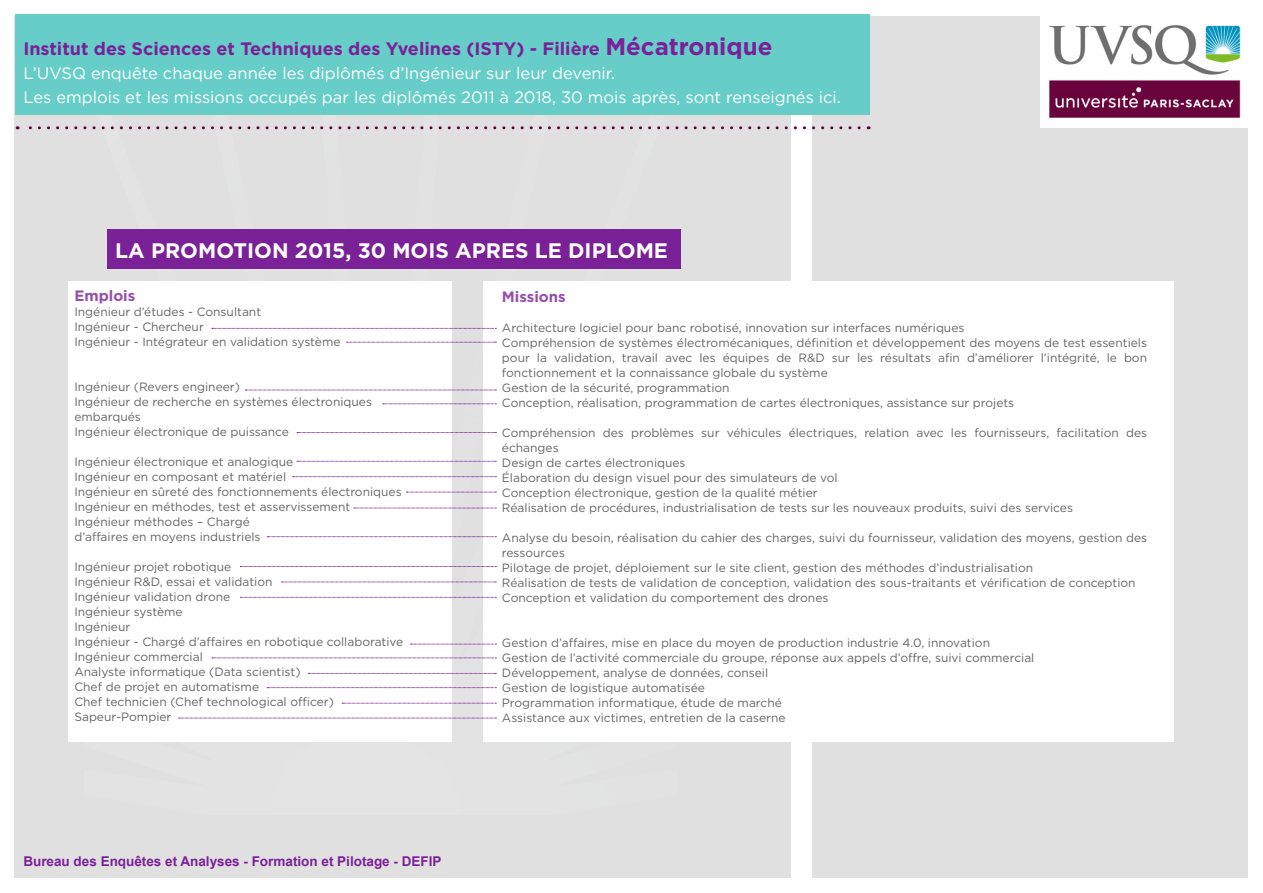
<style>
.page{position:relative;width:1263px;height:893px;background:#fff}
.page>*{position:absolute;margin:0;border:0;box-sizing:border-box;transform-origin:0 0}
.t1{font:700 21px "Gotham";color:#fff}
.t2{font:700 18px "Gotham";color:#7b2198}
.t3{font:16.5px "Gotham";color:#fff}
.t4{font:700 15px "Gotham";color:#954ead}
.t5{font:700 13.5px "Arial";color:#7b2198}
.t6{font:12px/15px "Gotham";color:#646567}
.s1{font-size:24px}
</style>
<div class="page">
<div style="left:15px;top:16px;width:776px;height:861px;background:#e0e0e1"></div>
<div style="left:812px;top:16px;width:436px;height:861px;background:#e0e0e1"></div>
<img style="left:1041px;top:16px;width:207px;height:112px">
<img style="left:204px;top:129px;width:34px;height:101px">
<img style="left:522px;top:129px;width:35px;height:101px">
<img style="left:487px;top:158px;width:36px;height:124px">
<img style="left:135px;top:229px;width:33px;height:53px">
<img style="left:593px;top:229px;width:33px;height:53px">
<img style="left:452px;top:327px;width:31px;height:391px">
<div style="left:483px;top:282px;width:691px;height:460px;background:#fff"></div>
<div style="left:68px;top:282px;width:384px;height:460px;background:#fff"></div>
<div style="left:15px;top:15px;width:855px;height:100px;background:#66cdc8"></div>
<svg style="left:17px;top:126px;width:842px;height:3px"></svg>
<svg style="left:212px;top:328px;width:284px;height:1px"></svg>
<svg style="left:245px;top:390px;width:251px;height:1px"></svg>
<svg style="left:297px;top:432px;width:199px;height:1px"></svg>
<svg style="left:406px;top:492px;width:90px;height:1px"></svg>
<svg style="left:240px;top:597px;width:256px;height:1px"></svg>
<svg style="left:354px;top:508px;width:142px;height:1px"></svg>
<svg style="left:212px;top:658px;width:284px;height:1px"></svg>
<svg style="left:267px;top:536px;width:229px;height:1px"></svg>
<div style="left:107px;top:230px;width:573px;height:39px;background:#7b2198"></div>
<svg style="left:282px;top:582px;width:214px;height:1px"></svg>
<svg style="left:308px;top:673px;width:188px;height:1px"></svg>
<svg style="left:293px;top:476px;width:203px;height:1px"></svg>
<svg style="left:297px;top:461px;width:199px;height:1px"></svg>
<svg style="left:240px;top:566px;width:256px;height:1px"></svg>
<svg style="left:383px;top:404px;width:113px;height:1px"></svg>
<svg style="left:267px;top:687px;width:229px;height:1px"></svg>
<svg style="left:342px;top:703px;width:154px;height:1px"></svg>
<svg style="left:411px;top:644px;width:85px;height:1px"></svg>
<svg style="left:179px;top:718px;width:317px;height:1px"></svg>
<svg style="left:347px;top:342px;width:149px;height:1px"></svg>
<p class="t2" style="left:23px;top:37px;width:750px">Institut des Sciences et Techniques des Yvelines (ISTY) - Filière <span class="s1">Mécatronique</span></p>
<p class="t3" style="left:23px;top:63px;width:593px">L’UVSQ enquête chaque année les diplômés d’Ingénieur sur leur devenir.</p>
<p class="t3" style="left:23px;top:87px;width:819px">Les emplois et les missions occupés par les diplômés 2011 à 2018, 30 mois après, sont renseignés ici.</p>
<p class="t1" style="left:115px;top:236px;width:554px">LA PROMOTION 2015, 30 MOIS APRES LE DIPLOME</p>
<p class="t4" style="left:74px;top:286px;width:62px">Emplois</p>
<p class="t6" style="left:74px;top:304px;width:188px">Ingénieur d’études - Consultant</p>
<p class="t6" style="left:74px;top:319px;width:131px">Ingénieur - Chercheur</p>
<p class="t6" style="left:74px;top:334px;width:268px">Ingénieur - Intégrateur en validation système</p>
<p class="t6" style="left:74px;top:379px;width:167px">Ingénieur (Revers engineer)</p>
<p class="t6" style="left:74px;top:394px;width:299px">Ingénieur de recherche en systèmes électroniques embarqués</p>
<p class="t6" style="left:74px;top:424px;width:216px">Ingénieur électronique de puissance</p>
<p class="t6" style="left:74px;top:454px;width:220px">Ingénieur électronique et analogique</p>
<p class="t6" style="left:74px;top:469px;width:213px">Ingénieur en composant et matériel</p>
<p class="t6" style="left:74px;top:484px;width:329px">Ingénieur en sûreté des fonctionnements électroniques</p>
<p class="t6" style="left:74px;top:499px;width:277px">Ingénieur en méthodes, test et asservissement</p>
<p class="t6" style="left:74px;top:514px;width:177px">Ingénieur méthodes – Chargé</p>
<p class="t6" style="left:74px;top:529px;width:188px">d’affaires en moyens industriels</p>
<p class="t6" style="left:74px;top:559px;width:159px">Ingénieur projet robotique</p>
<p class="t6" style="left:74px;top:574px;width:200px">Ingénieur R&amp;D, essai et validation</p>
<p class="t6" style="left:74px;top:589px;width:157px">Ingénieur validation drone</p>
<p class="t6" style="left:74px;top:604px;width:110px">Ingénieur système</p>
<p class="t6" style="left:74px;top:619px;width:57px">Ingénieur</p>
<p class="t6" style="left:74px;top:634px;width:330px">Ingénieur - Chargé d’affaires en robotique collaborative</p>
<p class="t6" style="left:74px;top:649px;width:130px">Ingénieur commercial</p>
<p class="t6" style="left:74px;top:664px;width:228px">Analyste informatique (Data scientist)</p>
<p class="t6" style="left:74px;top:679px;width:186px">Chef de projet en automatisme</p>
<p class="t6" style="left:74px;top:694px;width:261px">Chef technicien (Chef technological officer)</p>
<p class="t6" style="left:74px;top:709px;width:99px">Sapeur-Pompier</p>
<p class="t5" style="left:23px;top:852px;width:420px">Bureau des Enquêtes et Analyses - Formation et Pilotage - DEFIP</p>
<p class="t4" style="left:502px;top:287px;width:65px">Missions</p>
<p class="t6" style="left:502px;top:320px;width:464px">Architecture logiciel pour banc robotisé, innovation sur interfaces numériques</p>
<p class="t6" style="left:502px;top:335px;width:647px;text-align:justify">Compréhension de systèmes électromécaniques, définition et développement des moyens de test essentiels pour la validation, travail avec les équipes de R&amp;D sur les résultats afin d’améliorer l’intégrité, le bon fonctionnement et la connaissance globale du système</p>
<p class="t6" style="left:502px;top:380px;width:229px">Gestion de la sécurité, programmation</p>
<p class="t6" style="left:502px;top:395px;width:514px">Conception, réalisation, programmation de cartes électroniques, assistance sur projets</p>
<p class="t6" style="left:502px;top:425px;width:647px">Compréhension des problèmes sur véhicules électriques, relation avec les fournisseurs, facilitation des échanges</p>
<p class="t6" style="left:502px;top:455px;width:185px">Design de cartes électroniques</p>
<p class="t6" style="left:502px;top:470px;width:337px">Élaboration du design visuel pour des simulateurs de vol</p>
<p class="t6" style="left:502px;top:485px;width:317px">Conception électronique, gestion de la qualité métier</p>
<p class="t6" style="left:502px;top:500px;width:572px">Réalisation de procédures, industrialisation de tests sur les nouveaux produits, suivi des services</p>
<p class="t6" style="left:502px;top:530px;width:647px">Analyse du besoin, réalisation du cahier des charges, suivi du fournisseur, validation des moyens, gestion des ressources</p>
<p class="t6" style="left:502px;top:560px;width:533px">Pilotage de projet, déploiement sur le site client, gestion des méthodes d’industrialisation</p>
<p class="t6" style="left:502px;top:575px;width:635px">Réalisation de tests de validation de conception, validation des sous-traitants et vérification de conception</p>
<p class="t6" style="left:502px;top:590px;width:328px">Conception et validation du comportement des drones</p>
<p class="t6" style="left:502px;top:635px;width:490px">Gestion d’affaires, mise en place du moyen de production industrie 4.0, innovation</p>
<p class="t6" style="left:502px;top:650px;width:534px">Gestion de l’activité commerciale du groupe, réponse aux appels d’offre, suivi commercial</p>
<p class="t6" style="left:502px;top:665px;width:268px">Développement, analyse de données, conseil</p>
<p class="t6" style="left:502px;top:680px;width:204px">Gestion de logistique automatisée</p>
<p class="t6" style="left:502px;top:695px;width:281px">Programmation informatique, étude de marché</p>
<p class="t6" style="left:502px;top:710px;width:285px">Assistance aux victimes, entretien de la caserne</p>
</div>
